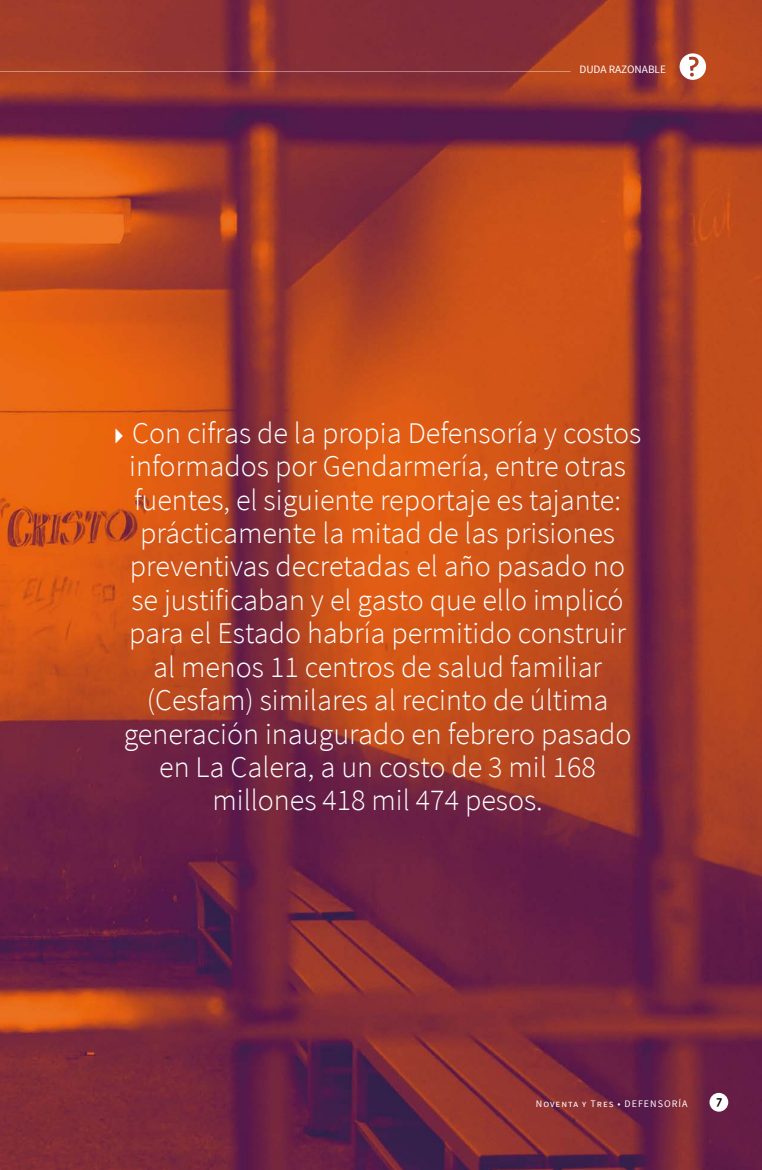
<style>
.page{position:relative;width:762px;height:1170px;background:#fff}
.page>*{position:absolute;margin:0;border:0;box-sizing:border-box;transform-origin:0 0}
.t1{font:300 30px/33.4px "Source Sans Pro";color:#fff;text-align:center}
.t2{font:12.5px "Vista Sans Med";color:#000}
.t3{font:11.25px "Source Sans Pro";color:#fff}
.t4{font:10px "Source Sans Pro";letter-spacing:.1em;color:#fff}
.s1{font-family:"Idealist Sans";font-size:28.38px}
</style>
<div class="page">
<img style="left:0;top:0;width:762px;height:1169px">
<div style="left:709px;top:1092px;width:19px;height:19px;background:#fff;border-radius:50%"></div>
<hr style="left:0;top:71px;width:570px;height:1px;background:#fff">
<svg style="left:679px;top:53px;width:27px;height:27px"></svg>
<p class="t3" style="left:579px;top:63px;width:88px">DUDA RAZONABLE</p>
<p class="t1" style="left:114px;top:416px;width:529px"><span class="s1">►</span> Con cifras de la propia Defensoría y costos informados por Gendarmería, entre otras fuentes, el siguiente reportaje es tajante: prácticamente la mitad de las prisiones preventivas decretadas el año pasado no se justificaban y el gasto que ello implicó para el Estado habría permitido construir<br>al menos 11 centros de salud familiar (Cesfam) similares al recinto de última generación inaugurado en febrero pasado en La Calera, a un costo de 3 mil 168 millones 418 mil 474 pesos.</p>
<p class="t4" style="left:536px;top:1096px;width:153px">Noventa y Tres • DEFENSORÍA</p>
<p class="t2" style="left:716px;top:1094px;width:8px">7</p>
<p class="t2" style="left:712px;top:1095px;width:8px">7</p>
</div>
